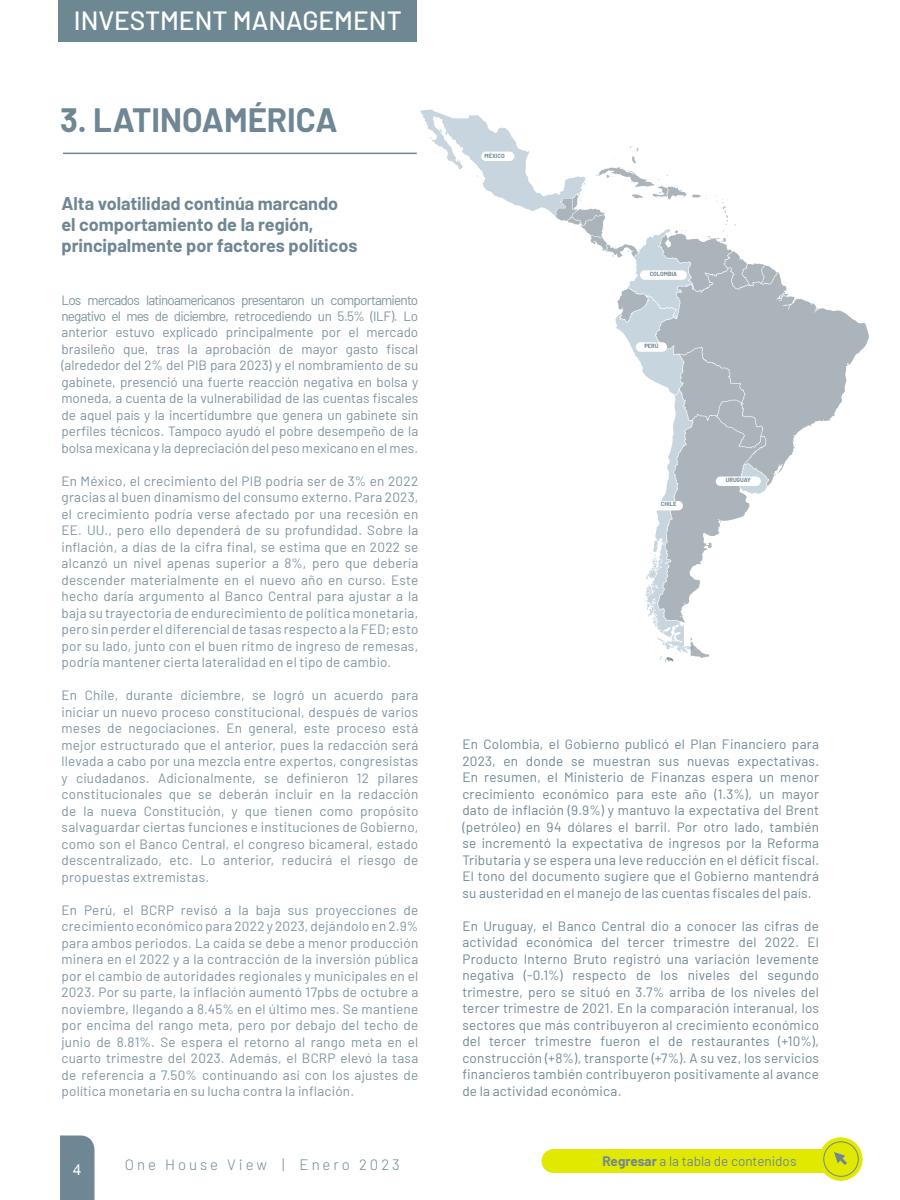
<style>
.page{position:relative;width:900px;height:1200px;background:#fff}
.page>*{position:absolute;margin:0;border:0;box-sizing:border-box;transform-origin:0 0}
.t1{font:700 33px "Barlow";color:#6f8795}
.t2{font:500 26.4px "Barlow";color:#fff}
.t3{font:700 18px/21px "Barlow";color:#6f8795}
.t4{font:300 15px "Barlow";letter-spacing:.2em;color:#6f8795}
.t5{font:15px "Arial";color:#fff}
.t6{font:13.5px/16.5px "Barlow";letter-spacing:.015em;color:#6f8795;text-align:justify}
.t7{font:700 5.85px "Barlow";color:#6f8795}
.s1{font-weight:700}
</style>
<div class="page">
<svg style="left:777px;top:272px;width:92px;height:202px;fill:#abb4ba"></svg>
<svg style="left:420px;top:109px;width:357px;height:554px"></svg>
<div style="left:481px;top:152px;width:33px;height:9px;background:#fff;border-radius:5px"></div>
<div style="left:640px;top:270px;width:47px;height:10px;background:#fff;border-radius:5px"></div>
<div style="left:636px;top:342px;width:31px;height:10px;background:#fff;border-radius:5px"></div>
<div style="left:652px;top:501px;width:31px;height:9px;background:#fff;border-radius:5px"></div>
<div style="left:716px;top:477px;width:45px;height:9px;background:#fff;border-radius:5px"></div>
<hr style="left:63px;top:153px;width:354px;height:1px;background:#6f8795">
<div style="left:58px;top:0;width:359px;height:41px;background:#6e8893"></div>
<div style="left:542px;top:1149px;width:319px;height:24px;background:#e2e900;border-radius:12px"></div>
<svg style="left:819px;top:1137px;width:44px;height:44px"></svg>
<svg style="left:832px;top:1150px;width:18px;height:18px"></svg>
<div style="left:823px;top:1141px;width:36px;height:36px;border:1px solid #6f8795;border-radius:50%"></div>
<div style="left:60px;top:1135px;width:34px;height:65px;background:#6f8795"></div>
<h2 class="t2" style="left:74px;top:2px;width:330px">INVESTMENT MANAGEMENT</h2>
<h1 class="t1" style="left:60px;top:96px;width:279px">3. LATINOAMÉRICA</h1>
<h3 class="t3" style="left:62px;top:192px;width:298px">Alta volatilidad continúa marcando<br>el comportamiento de la región, principalmente por factores políticos</h3>
<p class="t6" style="left:62px;top:290px;width:358px">Los mercados latinoamericanos presentaron un comportamiento negativo el mes de diciembre, retrocediendo un 5.5% (ILF). Lo anterior estuvo explicado principalmente por el mercado brasileño que, tras la aprobación de mayor gasto fiscal (alrededor del 2% del PIB para 2023) y el nombramiento de su gabinete, presenció una fuerte reacción negativa en bolsa y moneda, a cuenta de la vulnerabilidad de las cuentas fiscales de aquel país y la incertidumbre que genera un gabinete sin perfiles técnicos. Tampoco ayudó el pobre desempeño de la bolsa mexicana y la depreciación del peso mexicano en el mes.</p>
<p class="t6" style="left:62px;top:472px;width:358px">En México, el crecimiento del PIB podría ser de 3% en 2022 gracias al buen dinamismo del consumo externo. Para 2023, el crecimiento podría verse afectado por una recesión en EE. UU., pero ello dependerá de su profundidad. Sobre la inflación, a días de la cifra final, se estima que en 2022 se alcanzó un nivel apenas superior a 8%, pero que debería descender materialmente en el nuevo año en curso. Este hecho daría argumento al Banco Central para ajustar a la baja su trayectoria de endurecimiento de política monetaria, pero sin perder el diferencial de tasas respecto a la FED; esto por su lado, junto con el buen ritmo de ingreso de remesas, podría mantener cierta lateralidad en el tipo de cambio.</p>
<p class="t6" style="left:62px;top:686px;width:358px">En Chile, durante diciembre, se logró un acuerdo para iniciar un nuevo proceso constitucional, después de varios meses de negociaciones. En general, este proceso está mejor estructurado que el anterior, pues la redacción será llevada a cabo por una mezcla entre expertos, congresistas y ciudadanos. Adicionalmente, se definieron 12 pilares constitucionales que se deberán incluir en la redacción de la nueva Constitución, y que tienen como propósito salvaguardar ciertas funciones e instituciones de Gobierno, como son el Banco Central, el congreso bicameral, estado descentralizado, etc. Lo anterior, reducirá el riesgo de propuestas extremistas.</p>
<p class="t6" style="left:62px;top:901px;width:358px">En Perú, el BCRP revisó a la baja sus proyecciones de crecimiento económico para 2022 y 2023, dejándolo en 2.9% para ambos periodos. La caída se debe a menor producción minera en el 2022 y a la contracción de la inversión pública por el cambio de autoridades regionales y municipales en el 2023. Por su parte, la inflación aumentó 17pbs de octubre a noviembre, llegando a 8.45% en el último mes. Se mantiene por encima del rango meta, pero por debajo del techo de junio de 8.81%. Se espera el retorno al rango meta en el cuarto trimestre del 2023. Además, el BCRP elevó la tasa de referencia a 7.50% continuando así con los ajustes de política monetaria en su lucha contra la inflación.</p>
<p class="t7" style="left:485px;top:151px;width:22px">MÉXICO</p>
<p class="t7" style="left:650px;top:269px;width:29px">COLOMBIA</p>
<p class="t7" style="left:644px;top:342px;width:16px">PERÚ</p>
<p class="t7" style="left:661px;top:500px;width:17px">CHILE</p>
<p class="t7" style="left:726px;top:476px;width:27px">URUGUAY</p>
<p class="t6" style="left:462px;top:735px;width:358px">En Colombia, el Gobierno publicó el Plan Financiero para 2023, en donde se muestran sus nuevas expectativas.<br>En resumen, el Ministerio de Finanzas espera un menor crecimiento económico para este año (1.3%), un mayor dato de inflación (9.9%) y mantuvo la expectativa del Brent (petróleo) en 94 dólares el barril. Por otro lado, también se incrementó la expectativa de ingresos por la Reforma Tributaria y se espera una leve reducción en el déficit fiscal.<br>El tono del documento sugiere que el Gobierno mantendrá su austeridad en el manejo de las cuentas fiscales del país.</p>
<p class="t6" style="left:462px;top:917px;width:358px">En Uruguay, el Banco Central dio a conocer las cifras de actividad económica del tercer trimestre del 2022. El Producto Interno Bruto registró una variación levemente negativa (-0.1%) respecto de los niveles del segundo trimestre, pero se situó en 3.7% arriba de los niveles del tercer trimestre de 2021. En la comparación interanual, los sectores que más contribuyeron al crecimiento económico del tercer trimestre fueron el de restaurantes (+10%), construcción (+8%), transporte (+7%). A su vez, los servicios financieros también contribuyeron positivamente al avance de la actividad económica.</p>
<p class="t5" style="left:73px;top:1160px;width:10px">4</p>
<p class="t4" style="left:125px;top:1154px;width:277px">One House View | Enero 2023</p>
<p class="t6" style="left:602px;top:1151px;width:196px"><span class="s1">Regresar</span> a la tabla de contenidos</p>
</div>
